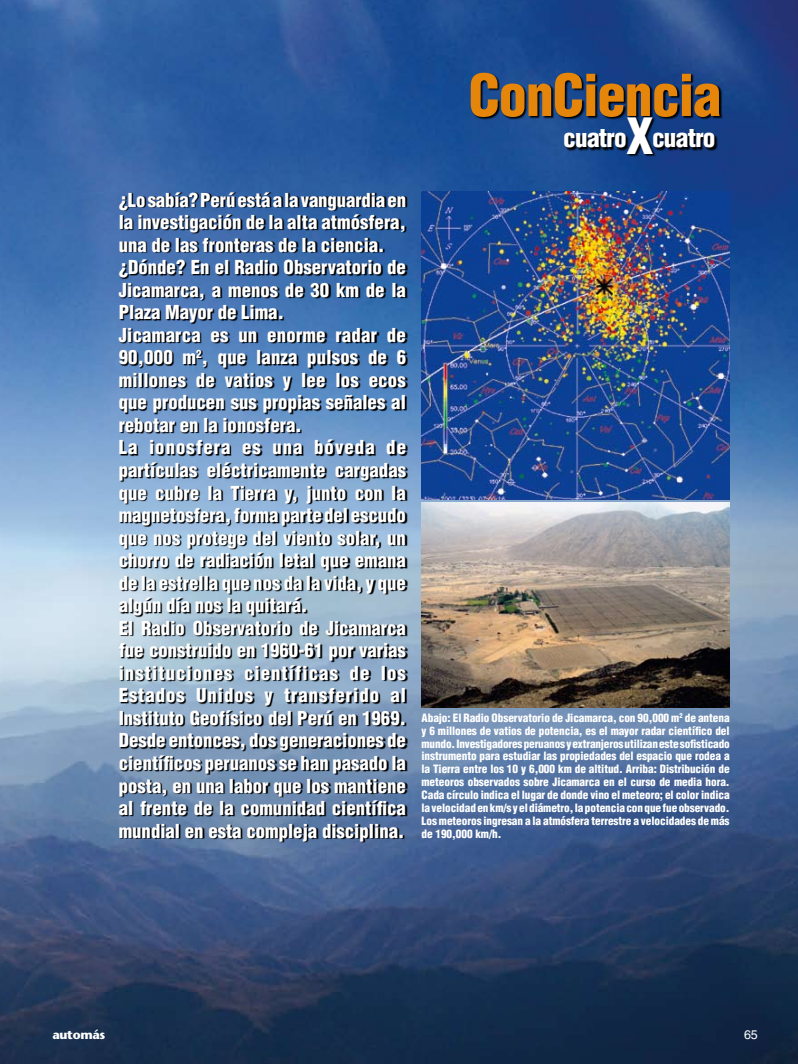
<style>
.page{position:relative;width:798px;height:1064px;background:#fff}
.page>*{position:absolute;margin:0;border:0;box-sizing:border-box;transform-origin:0 0}
.t1{font:900 condensed 56.25px "Helvetica";letter-spacing:-.02em;color:#e5860b}
.t2{font:900 condensed 25px "Helvetica";letter-spacing:-.03em;color:#fff}
.t3{font:900 condensed 18.75px/22.5px "Helvetica";color:#fff}
.t4{font:700 12.5px "Stone Sans";letter-spacing:-.025em;color:#fff}
.t5{font:12.5px "Helvetica";color:#fff}
.t6{font:900 condensed 11.25px/12.9px "Helvetica";letter-spacing:-.005em;color:#fff;text-align:justify}
.s1{font-size:48.75px}
</style>
<div class="page">
<img style="left:0;top:0;width:797px;height:1063px">
<svg style="left:471px;top:73px;width:326px;height:113px;background:#13366e"></svg>
<svg style="left:119px;top:192px;width:317px;height:684px;background:#536e8e"></svg>
<img style="left:421px;top:502px;width:308px;height:204px">
<img style="left:421px;top:191px;width:308px;height:308px">
<p class="t3" style="left:119px;top:188px;width:289px">¿Lo sabía? Perú está a la vanguardia en la investigación de la alta atmósfera, una de las fronteras de la ciencia. ¿Dónde? En el Radio Observatorio de Jicamarca, a menos de 30 km de la Plaza Mayor de Lima.<br>Jicamarca es un enorme radar de 90,000 m<sup>2</sup>, que lanza pulsos de 6 millones de vatios y lee los ecos que producen sus propias señales al rebotar en la ionosfera.<br>La ionosfera es una bóveda de partículas eléctricamente cargadas que cubre la Tierra y, junto con la magnetosfera, forma parte del escudo que nos protege del viento solar, un chorro de radiación letal que emana de la estrella que nos da la vida, y que algún día nos la quitará.<br>El Radio Observatorio de Jicamarca fue construido en 1960-61 por varias instituciones científicas de los Estados Unidos y transferido al Instituto Geofísico del Perú en 1969.<br>Desde entonces, dos generaciones de científicos peruanos se han pasado la posta, en una labor que los mantiene al frente de la comunidad científica mundial en esta compleja disciplina.</p>
<h1 class="t1" style="left:468px;top:60px;width:254px">ConCiencia</h1>
<h2 class="t2" style="left:563px;top:122px;width:154px">cuatro<span class="s1">X</span>cuatro</h2>
<p class="t6" style="left:421px;top:710px;width:309px">Abajo: El Radio Observatorio de Jicamarca, con 90,000 m<sup>2</sup> de antena y 6 millones de vatios de potencia, es el mayor radar científico del mundo. Investigadores peruanos y extranjeros utilizan este sofisticado instrumento para estudiar las propiedades del espacio que rodea a la Tierra entre los 10 y 6,000 km de altitud. Arriba: Distribución de meteoros observados sobre Jicamarca en el curso de media hora.<br>Cada círculo indica el lugar de donde vino el meteoro; el color indica la velocidad en km/s y el diámetro, la potencia con que fue observado.<br>Los meteoros ingresan a la atmósfera terrestre a velocidades de más de 190,000 km/h.</p>
<p class="t4" style="left:52px;top:1026px;width:54px">automás</p>
<p class="t5" style="left:743px;top:1027px;width:15px">65</p>
</div>
